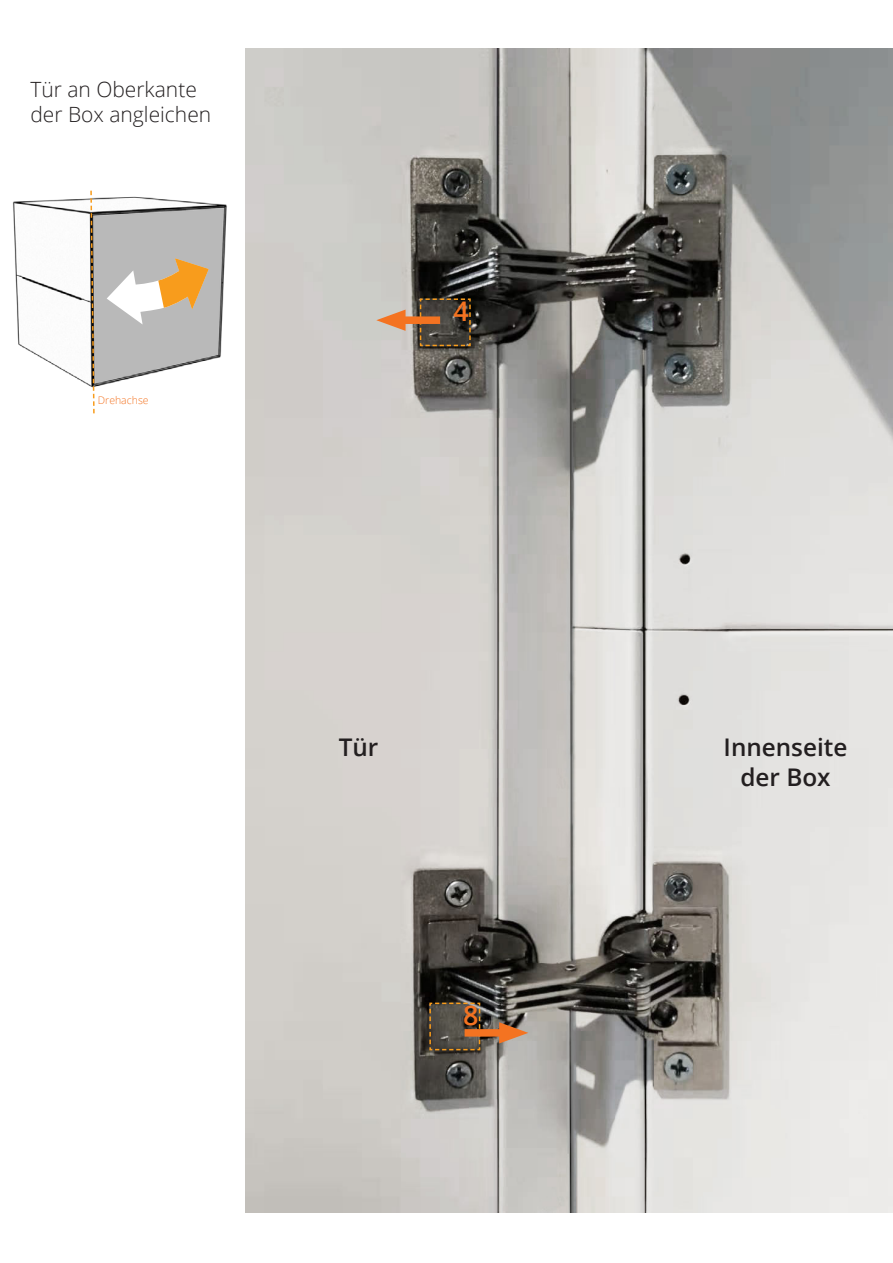
<style>
.page{position:relative;width:893px;height:1263px;background:#fff}
.page>*{position:absolute;margin:0;border:0;box-sizing:border-box;transform-origin:0 0}
.t1{font:600 27px "Open Sans";color:#f47321}
.t2{font:600 24.3px/29.1px "Open Sans";color:#231f20;text-align:center}
.t3{font:300 21px/25.2px "Open Sans";color:#231f20}
.t4{font:300 10.5px "Open Sans";color:#f47321}
</style>
<div class="page">
<img style="left:246px;top:49px;width:647px;height:1163px">
<img style="left:13px;top:148px;width:242px;height:255px">
<svg style="left:419px;top:298px;width:52px;height:49px"></svg>
<div style="left:393px;top:316px;width:47px;height:8px;background:#f47321"></div>
<svg style="left:376px;top:310px;width:30px;height:21px"></svg>
<svg style="left:429px;top:1002px;width:52px;height:49px"></svg>
<div style="left:465px;top:1029px;width:46px;height:7px;background:#f47321"></div>
<svg style="left:499px;top:1022px;width:29px;height:21px"></svg>
<svg style="left:90px;top:189px;width:132px;height:225px"></svg>
<p class="t3" style="left:30px;top:76px;width:182px">Tür an Oberkante der Box angleichen</p>
<p class="t4" style="left:98px;top:392px;width:52px">Drehachse</p>
<p class="t1" style="left:454px;top:292px;width:17px">4</p>
<p class="t2" style="left:339px;top:732px;width:41px">Tür</p>
<p class="t1" style="left:463px;top:996px;width:17px">8</p>
<p class="t2" style="left:724px;top:732px;width:125px">Innenseite der Box</p>
</div>
